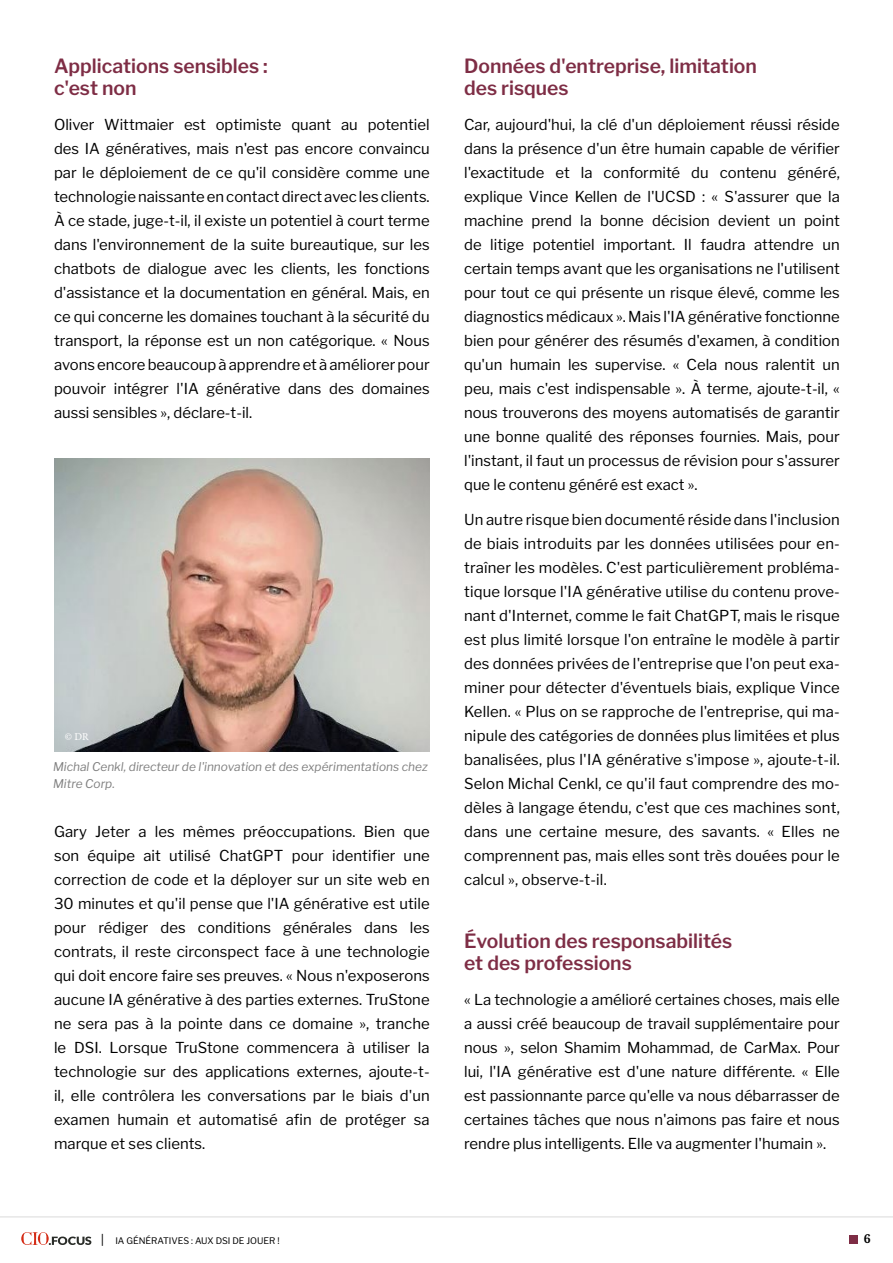
<style>
.page{position:relative;width:893px;height:1263px;background:#fff}
.page>*{position:absolute;margin:0;border:0;box-sizing:border-box;transform-origin:0 0}
.t1{font:600 19.5px/22.5px "Libre Franklin";color:#7e2d45}
.t2{font:15px/24px "Libre Franklin";color:#000;text-align:justify}
.t3{font:700 12.3px "Noto Serif";color:#000}
.t4{font:italic 12px/16.5px "Libre Franklin";color:#808080}
.t5{font:10.5px "Minion Pro";color:#fff}
.t6{font:9px "Libre Franklin";color:#000}
</style>
<div class="page">
<div style="left:849px;top:1235px;width:8px;height:9px;background:#7e2d45"></div>
<hr style="left:0;top:1216px;width:893px;height:1px;background:#dadada">
<svg style="left:21px;top:1232px;width:70px;height:13px"></svg>
<img style="left:54px;top:458px;width:376px;height:293px">
<h1 class="t1" style="left:54px;top:55px;width:215px">Applications sensibles : c'est non</h1>
<p class="t2" style="left:54px;top:113px;width:377px">Oliver Wittmaier est optimiste quant au potentiel des IA génératives, mais n'est pas encore convaincu par le déploiement de ce qu'il considère comme une technologie naissante en contact direct avec les clients.<br>À ce stade, juge-t-il, il existe un potentiel à court terme dans l'environnement de la suite bureautique, sur les chatbots de dialogue avec les clients, les fonctions d'assistance et la documentation en général. Mais, en ce qui concerne les domaines touchant à la sécurité du transport, la réponse est un non catégorique. « Nous avons encore beaucoup à apprendre et à améliorer pour pouvoir intégrer l'IA générative dans des domaines aussi sensibles », déclare-t-il.</p>
<p class="t5" style="left:65px;top:730px;width:25px">© DR</p>
<p class="t4" style="left:53px;top:759px;width:376px">Michal Cenkl, directeur de l'innovation et des expérimentations chez<br>Mitre Corp.</p>
<p class="t2" style="left:54px;top:819px;width:377px">Gary Jeter a les mêmes préoccupations. Bien que son équipe ait utilisé ChatGPT pour identifier une correction de code et la déployer sur un site web en 30 minutes et qu'il pense que l'IA générative est utile pour rédiger des conditions générales dans les contrats, il reste circonspect face à une technologie qui doit encore faire ses preuves. « Nous n'exposerons aucune IA générative à des parties externes. TruStone ne sera pas à la pointe dans ce domaine », tranche le DSI. Lorsque TruStone commencera à utiliser la technologie sur des applications externes, ajoute-t&shy;il, elle contrôlera les conversations par le biais d'un examen humain et automatisé afin de protéger sa marque et ses clients.</p>
<h1 class="t1" style="left:464px;top:55px;width:294px">Données d'entreprise, limitation des risques</h1>
<p class="t2" style="left:464px;top:113px;width:377px">Car, aujourd'hui, la clé d'un déploiement réussi réside dans la présence d'un être humain capable de vérifier l'exactitude et la conformité du contenu généré, explique Vince Kellen de l'UCSD : « S'assurer que la machine prend la bonne décision devient un point de litige potentiel important. Il faudra attendre un certain temps avant que les organisations ne l'utilisent pour tout ce qui présente un risque élevé, comme les diagnostics médicaux ». Mais l'IA générative fonctionne bien pour générer des résumés d'examen, à condition qu'un humain les supervise. « Cela nous ralentit un peu, mais c'est indispensable ». À terme, ajoute-t-il, « nous trouverons des moyens automatisés de garantir une bonne qualité des réponses fournies. Mais, pour l'instant, il faut un processus de révision pour s'assurer que le contenu généré est exact ».</p>
<p class="t2" style="left:464px;top:507px;width:377px">Un autre risque bien documenté réside dans l'inclusion de biais introduits par les données utilisées pour en&shy;traîner les modèles. C'est particulièrement probléma&shy;tique lorsque l'IA générative utilise du contenu prove&shy;nant d'Internet, comme le fait ChatGPT, mais le risque est plus limité lorsque l'on entraîne le modèle à partir des données privées de l'entreprise que l'on peut exa&shy;miner pour détecter d'éventuels biais, explique Vince Kellen. « Plus on se rapproche de l'entreprise, qui ma&shy;nipule des catégories de données plus limitées et plus banalisées, plus l'IA générative s'impose », ajoute-t-il.<br>Selon Michal Cenkl, ce qu'il faut comprendre des mo&shy;dèles à langage étendu, c'est que ces machines sont, dans une certaine mesure, des savants. « Elles ne comprennent pas, mais elles sont très douées pour le calcul », observe-t-il.</p>
<h1 class="t1" style="left:464px;top:929px;width:270px">Évolution des responsabilités et des professions</h1>
<p class="t2" style="left:464px;top:987px;width:377px">« La technologie a amélioré certaines choses, mais elle a aussi créé beaucoup de travail supplémentaire pour nous », selon Shamim Mohammad, de CarMax. Pour lui, l'IA générative est d'une nature différente. « Elle est passionnante parce qu'elle va nous débarrasser de certaines tâches que nous n'aimons pas faire et nous rendre plus intelligents. Elle va augmenter l'humain ».</p>
<p class="t6" style="left:99px;top:1236px;width:182px"><sup>|</sup> IA GÉNÉRATIVES : AUX DSI DE JOUER !</p>
<p class="t3" style="left:864px;top:1230px;width:8px">6</p>
</div>
